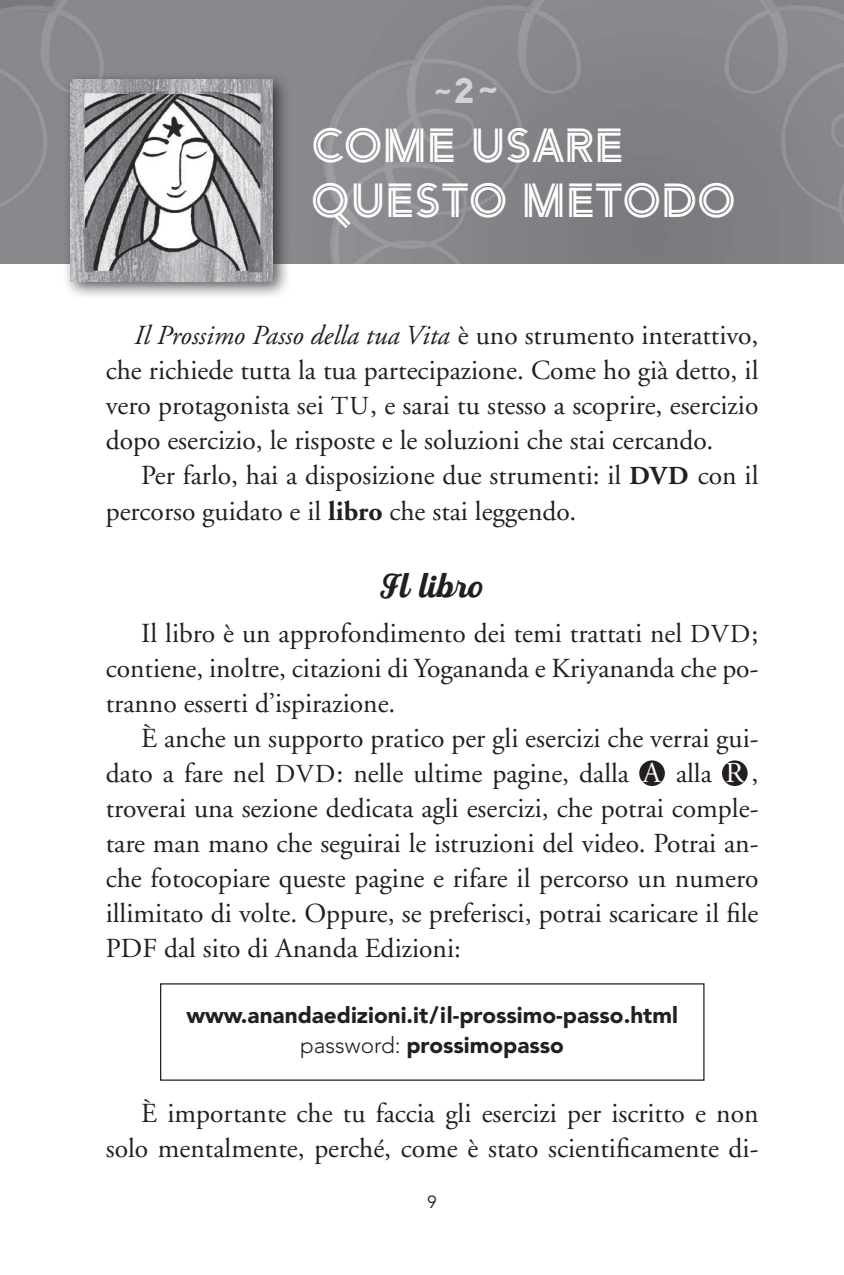
<style>
.page{position:relative;width:844px;height:1275px;background:#fff}
.page>*{position:absolute;margin:0;border:0;box-sizing:border-box;transform-origin:0 0}
.t1{font:47.5px/55px "Arya Double";color:#fff}
.t2{font:700 35px "Fourth";letter-spacing:-.015em;color:#231f20}
.t3{font:35px "Arya Single";color:#d1d2d4}
.t4{font:27.5px/35px "Adobe Garamond";color:#231f20;text-align:justify}
.t5{font:900 22.5px/30px "Avenir";color:#231f20;text-align:center}
.t6{font:17.5px "Avenir";color:#231f20}
.s1{font-size:40px}
.s2{font-style:italic}
.s3{font-size:26px}
.s4{font-weight:700;font-size:26px}
.s5{font-weight:700}
.s6{font-size:28.75px;color:#fff}
.s7{font-weight:300}
</style>
<div class="page">
<img style="left:0;top:0;width:843px;height:264px">
<div style="left:639px;top:760px;width:25px;height:26px;background:#231f20;border-radius:50%"></div>
<div style="left:721px;top:760px;width:26px;height:26px;background:#231f20;border-radius:50%"></div>
<div style="left:61px;top:71px;width:230px;height:229px;background:#231f20;opacity:.75"></div>
<img style="left:70px;top:80px;width:203px;height:201px">
<p class="t3" style="left:432px;top:69px;width:70px">~2<span class="s1">~</span></p>
<h1 class="t1" style="left:311px;top:118px;width:425px">COME USARE<br>QUESTO METODO</h1>
<p class="t4" style="left:106px;top:319px;width:654px;text-indent:28px"><span class="s2">Il Prossimo Passo della tua Vita</span> è uno strumento interattivo, che richiede tutta la tua partecipazione. Come ho già detto, il vero protagonista sei <span class="s3">TU</span>, e sarai tu stesso a scoprire, esercizio dopo esercizio, le risposte e le soluzioni che stai cercando.</p>
<p class="t4" style="left:106px;top:459px;width:653px;text-indent:35px">Per farlo, hai a disposizione due strumenti: il <span class="s4">DVD</span> con il percorso guidato e il <span class="s5">libro</span> che stai leggendo.</p>
<p class="t2" style="left:383px;top:565px;width:100px">Il libro</p>
<p class="t4" style="left:106px;top:617px;width:653px;text-indent:35px">Il libro è un approfondimento dei temi trattati nel <span class="s3">DVD</span>; contiene, inoltre, citazioni di Yogananda e Kriyananda che po&shy;tranno esserti d’ispirazione.</p>
<p class="t4" style="left:106px;top:722px;width:653px;text-indent:35px">È anche un supporto pratico per gli esercizi che verrai gui&shy;dato a fare nel <span class="s3">DVD</span>: nelle ultime pagine, dalla <span class="s6">A</span> alla <span class="s6">R</span> , troverai una sezione dedicata agli esercizi, che potrai comple&shy;tare man mano che seguirai le istruzioni del video. Potrai an&shy;che fotocopiare queste pagine e rifare il percorso un numero illimitato di volte. Oppure, se preferisci, potrai scaricare il file PDF dal sito di Ananda Edizioni:</p>
<p class="t5" style="left:186px;top:1000px;width:493px">www.anandaedizioni.it/il-prossimo-passo.html <span class="s7">password:</span> prossimopasso</p>
<p class="t4" style="left:106px;top:1096px;width:654px;text-align:right">È importante che tu faccia gli esercizi per iscritto e non solo mentalmente, perché, come è stato scientificamente di-</p>
<p class="t6" style="left:427px;top:1192px;width:11px">9</p>
</div>
